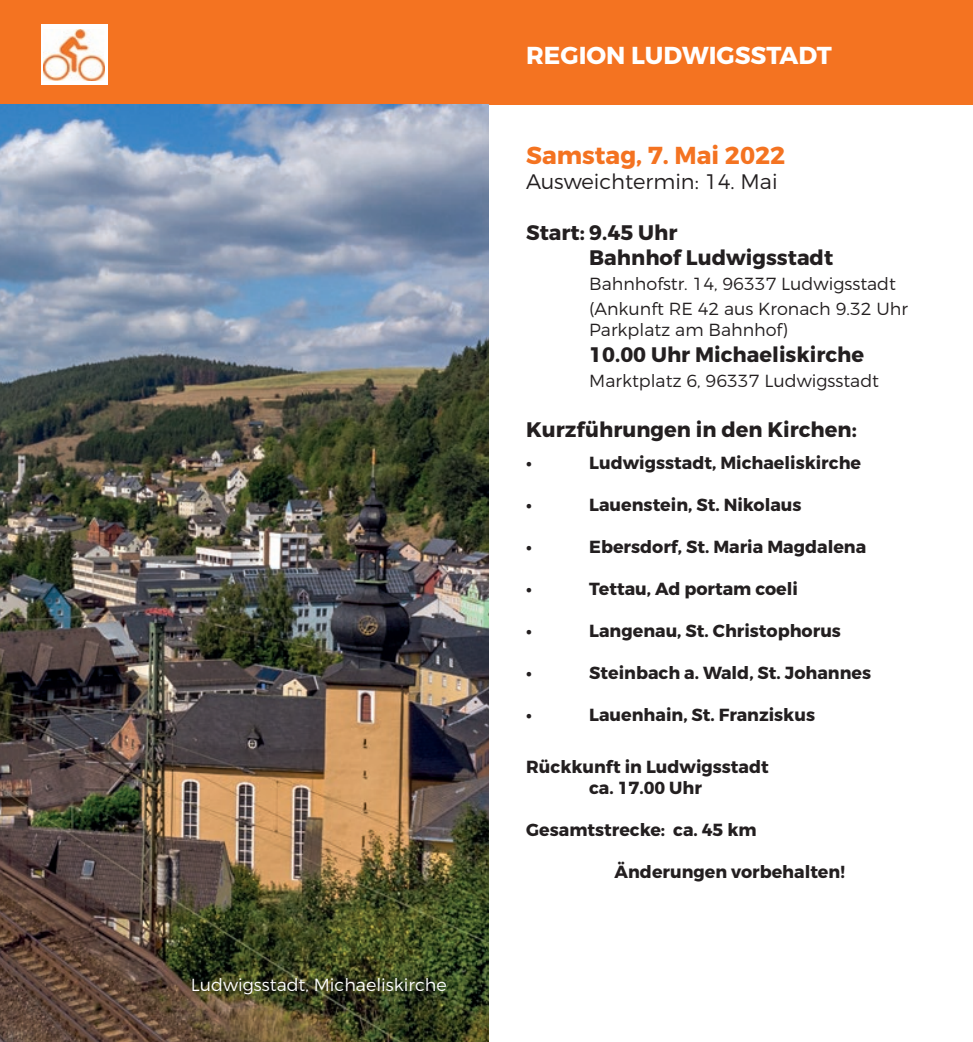
<style>
.page{position:relative;width:973px;height:1042px;background:#fff}
.page>*{position:absolute;margin:0;border:0;box-sizing:border-box;transform-origin:0 0}
.t1{font:700 24.5px "Montserrat";color:#fff}
.t2{font:700 24.5px "Montserrat";color:#f47321}
.t3{font:700 21px/25.2px "Montserrat";color:#231f20}
.t4{font:300 21px "Montserrat";color:#231f20}
.t5{font:700 17.5px/21px "Montserrat";color:#231f20;text-align:center}
.t6{font:300 17.5px/25.2px "Montserrat";color:#231f20}
.t7{font:300 17.5px "Montserrat";color:#fff}
</style>
<div class="page">
<div style="left:0;top:0;width:972px;height:104px;background:#f47321"></div>
<div style="left:41px;top:24px;width:67px;height:60px;background:#fff"></div>
<img style="left:43px;top:30px;width:61px;height:51px">
<img style="left:0;top:104px;width:488px;height:938px">
<p class="t7" style="left:191px;top:974px;width:257px">Ludwigsstadt, Michaeliskirche</p>
<h1 class="t1" style="left:526px;top:40px;width:307px">REGION LUDWIGSSTADT</h1>
<h1 class="t2" style="left:526px;top:140px;width:261px">Samstag, 7. Mai 2022</h1>
<p class="t4" style="left:526px;top:169px;width:253px">Ausweichtermin: 14. Mai</p>
<p class="t3" style="left:589px;top:220px;width:245px;text-indent:-63px">Start: 9.45 Uhr<br>Bahnhof Ludwigsstadt</p>
<p class="t6" style="left:589px;top:271px;width:320px">Bahnhofstr. 14, 96337 Ludwigsstadt (Ankunft RE 42 aus Kronach 9.32 Uhr</p>
<p class="t6" style="left:589px;top:317px;width:200px">Parkplatz am Bahnhof)</p>
<p class="t3" style="left:589px;top:342px;width:276px">10.00 Uhr Michaeliskirche</p>
<p class="t6" style="left:589px;top:368px;width:291px">Marktplatz 6, 96337 Ludwigsstadt</p>
<p class="t3" style="left:526px;top:417px;width:332px">Kurzführungen in den Kirchen:</p>
<p class="t5" style="left:526px;top:452px;width:7px">•</p>
<p class="t5" style="left:589px;top:452px;width:273px">Ludwigsstadt, Michaeliskirche</p>
<p class="t5" style="left:526px;top:494px;width:7px">•</p>
<p class="t5" style="left:589px;top:494px;width:214px">Lauenstein, St. Nikolaus</p>
<p class="t5" style="left:526px;top:536px;width:7px">•</p>
<p class="t5" style="left:589px;top:536px;width:278px">Ebersdorf, St. Maria Magdalena</p>
<p class="t5" style="left:526px;top:578px;width:7px">•</p>
<p class="t5" style="left:589px;top:578px;width:210px">Tettau, Ad portam coeli</p>
<p class="t5" style="left:526px;top:620px;width:7px">•</p>
<p class="t5" style="left:589px;top:620px;width:253px">Langenau, St. Christophorus</p>
<p class="t5" style="left:526px;top:662px;width:7px">•</p>
<p class="t5" style="left:589px;top:662px;width:283px">Steinbach a. Wald, St. Johannes</p>
<p class="t5" style="left:526px;top:704px;width:7px">•</p>
<p class="t5" style="left:589px;top:704px;width:227px">Lauenhain, St. Franziskus</p>
<p class="t5" style="left:526px;top:757px;width:244px">Rückkunft in Ludwigsstadt ca. 17.00 Uhr</p>
<p class="t5" style="left:526px;top:820px;width:232px">Gesamtstrecke: ca. 45 km</p>
<p class="t5" style="left:614px;top:862px;width:232px">Änderungen vorbehalten!</p>
</div>
